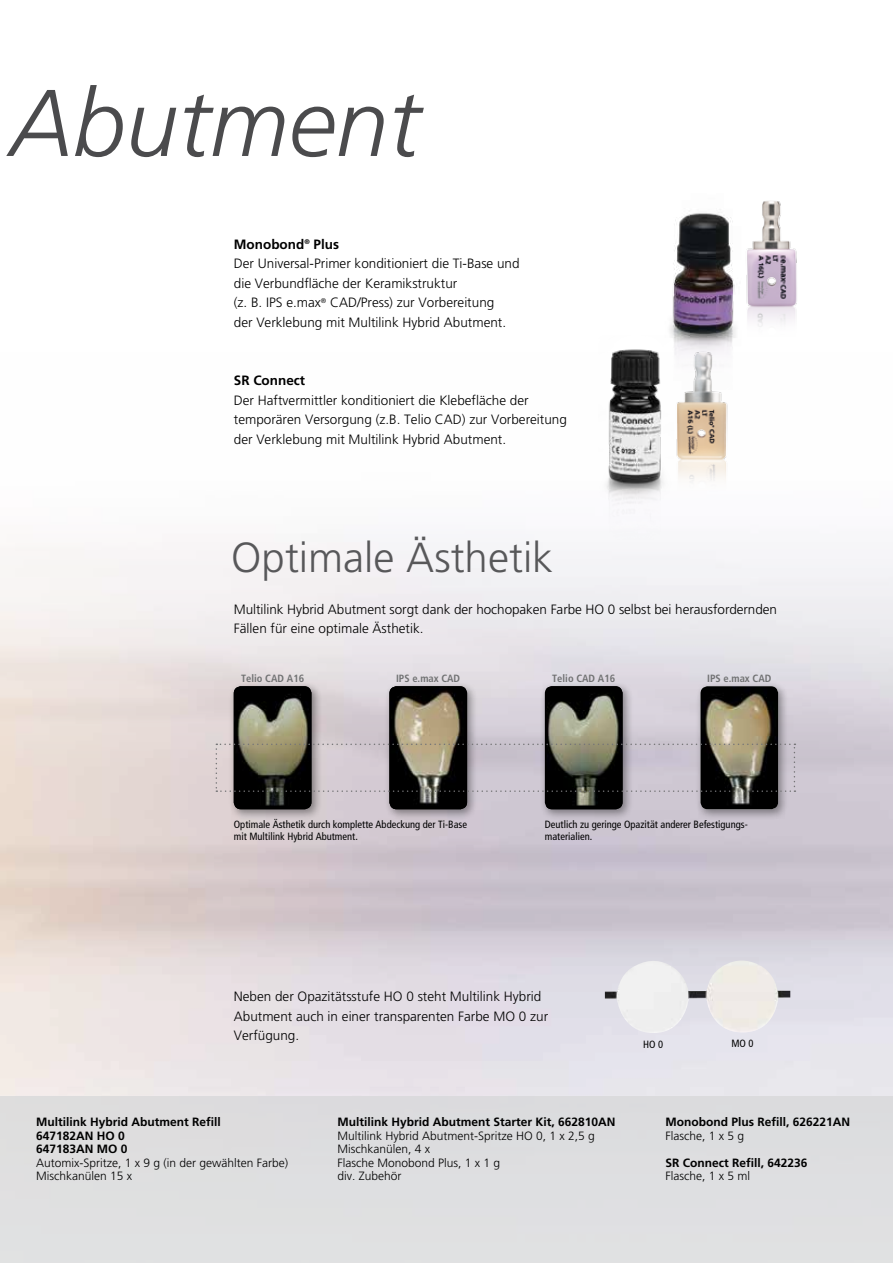
<style>
.page{position:relative;width:893px;height:1263px;background:#fff}
.page>*{position:absolute;margin:0;border:0;box-sizing:border-box;transform-origin:0 0}
.t1{font:italic 300 94.5px "Frutiger";color:#4b4b4d}
.t2{font:300 42px "Frutiger";color:#58585a}
.t3{font:300 13.5px/19.5px "Frutiger";color:#000}
.t4{font:700 13.5px "Frutiger";color:#000}
.t5{font:300 12px/13.5px "Frutiger";color:#000}
.t6{font:700 12px/13.5px "Frutiger";color:#000}
.t7{font:condensed 10.5px/12px "Frutiger";color:#000}
.t8{font:700 condensed 10.5px "Frutiger";color:#707172}
.s1{font-weight:700}
</style>
<div class="page">
<div style="left:0;top:1096px;width:893px;height:167px;background:#dedfe0"></div>
<img style="left:605px;top:958px;width:185px;height:75px">
<div style="left:695px;top:681px;width:94px;height:139px;background:#000;opacity:.4"></div>
<img style="left:700px;top:686px;width:78px;height:123px">
<div style="left:228px;top:681px;width:94px;height:139px;background:#000;opacity:.4"></div>
<img style="left:234px;top:686px;width:77px;height:123px">
<div style="left:384px;top:681px;width:94px;height:139px;background:#000;opacity:.4"></div>
<img style="left:389px;top:686px;width:78px;height:123px">
<div style="left:540px;top:681px;width:94px;height:139px;background:#000;opacity:.4"></div>
<img style="left:547px;top:686px;width:76px;height:123px">
<svg style="left:216px;top:743px;width:579px;height:49px;background:#847f7c"></svg>
<img style="left:675px;top:454px;width:71px;height:75px">
<img style="left:598px;top:349px;width:77px;height:258px">
<img style="left:746px;top:201px;width:51px;height:126px">
<img style="left:649px;top:212px;width:87px;height:242px">
<h1 class="t1" style="left:10px;top:69px;width:411px">Abutment</h1>
<p class="t3" style="left:234px;top:234px;width:287px"><span class="s1">Monobond</span><sup>®</sup> <span class="s1">Plus<br></span>Der Universal-Primer konditioniert die Ti-Base und die Verbundfläche der Keramikstruktur<br>(z. B. IPS e.max<sup>®</sup> CAD/Press) zur Vorbereitung<br>der Verklebung mit Multilink Hybrid Abutment.</p>
<p class="t4" style="left:234px;top:373px;width:73px">SR Connect</p>
<p class="t3" style="left:234px;top:390px;width:335px">Der Haftvermittler konditioniert die Klebefläche der temporären Versorgung (z.B. Telio CAD) zur Vorbereitung der Verklebung mit Multilink Hybrid Abutment.</p>
<h2 class="t2" style="left:231px;top:533px;width:323px">Optimale Ästhetik</h2>
<p class="t3" style="left:234px;top:599px;width:545px">Multilink Hybrid Abutment sorgt dank der hochopaken Farbe HO 0 selbst bei herausfordernden<br>Fällen für eine optimale Ästhetik.</p>
<p class="t8" style="left:241px;top:672px;width:65px">Telio CAD A16</p>
<p class="t8" style="left:396px;top:672px;width:66px">IPS e.max CAD</p>
<p class="t8" style="left:552px;top:672px;width:65px">Telio CAD A16</p>
<p class="t8" style="left:707px;top:672px;width:66px">IPS e.max CAD</p>
<p class="t7" style="left:234px;top:819px;width:235px">Optimale Ästhetik durch komplette Abdeckung der Ti-Base mit Multilink Hybrid Abutment.</p>
<p class="t7" style="left:545px;top:819px;width:204px">Deutlich zu geringe Opazität anderer Befestigungs&shy;materialien.</p>
<p class="t3" style="left:234px;top:987px;width:316px">Neben der Opazitätsstufe HO 0 steht Multilink Hybrid<br>Abutment auch in einer transparenten Farbe MO 0 zur<br>Verfügung.</p>
<p class="t6" style="left:36px;top:1115px;width:186px">Multilink Hybrid Abutment Refill<br>647182AN HO 0<br>647183AN MO 0</p>
<p class="t5" style="left:36px;top:1156px;width:254px">Automix-Spritze, 1 x 9 g (in der gewählten Farbe)<br>Mischkanülen 15 x</p>
<p class="t6" style="left:337px;top:1115px;width:280px">Multilink Hybrid Abutment Starter Kit, 662810AN</p>
<p class="t5" style="left:337px;top:1129px;width:259px">Multilink Hybrid Abutment-Spritze HO 0, 1 x 2,5 g<br>Mischkanülen, 4 x<br>Flasche Monobond Plus, 1 x 1 g<br>div. Zubehör</p>
<p class="t7" style="left:643px;top:1038px;width:22px">HO 0</p>
<p class="t7" style="left:731px;top:1037px;width:24px">MO 0</p>
<p class="t6" style="left:665px;top:1115px;width:186px">Monobond Plus Refill, 626221AN</p>
<p class="t5" style="left:665px;top:1129px;width:80px">Flasche, 1 x 5 g</p>
<p class="t6" style="left:665px;top:1156px;width:144px">SR Connect Refill, 642236</p>
<p class="t5" style="left:665px;top:1169px;width:86px">Flasche, 1 x 5 ml</p>
</div>
